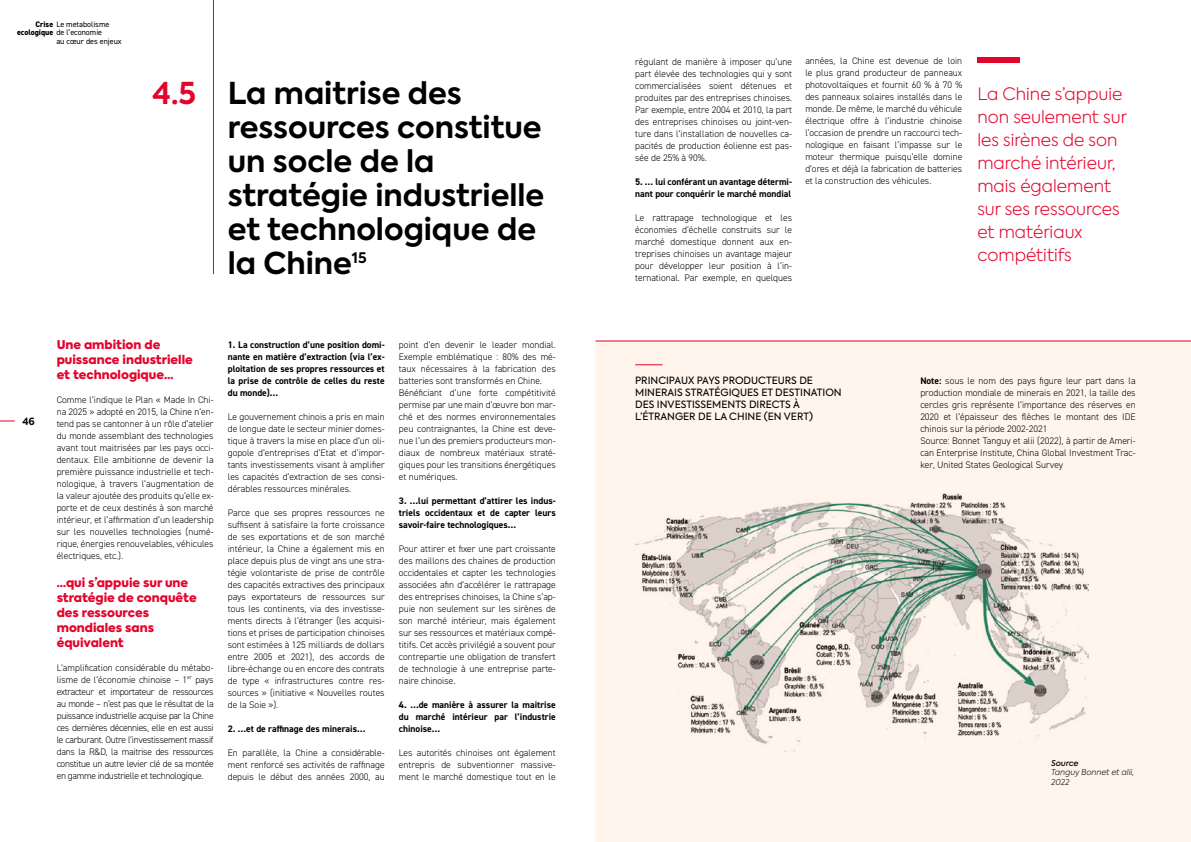
<style>
.page{position:relative;width:1191px;height:842px;background:#fff}
.page>*{position:absolute;margin:0;border:0;box-sizing:border-box;transform-origin:0 0}
.t1{font:700 30px/34px "Axiforma";color:#000}
.t2{font:700 30px "Axiforma";color:#e4032b}
.t3{font:300 17px/23px "Axiforma";color:#e4032b}
.t4{font:900 12px/15px "Axiforma";color:#e4032b}
.t5{font:10px/12px "Axiforma";color:#000}
.t6{font:700 10px "Axiforma";color:#000}
.t7{font:300 9.5px/12px "DIN2014";color:#000;text-align:justify}
.t8{font:700 9.5px/12px "DIN2014";color:#000;text-align:justify}
.t9{font:8px "DIN2014";color:#000}
.t10{font:italic 300 8px/9.6px "Axiforma";color:#000}
.t11{font:italic 500 8px "Axiforma";color:#000}
.s1{font-weight:800}
.s2{font-weight:700}
</style>
<div class="page">
<svg style="left:0;top:421px;width:15px;height:1px"></svg>
<div style="left:595px;top:341px;width:596px;height:501px;background:#fff5ed"></div>
<hr style="left:595px;top:341px;width:596px;height:1px;background:#e4032b">
<hr style="left:213px;top:0;width:1px;height:274px;background:#e4032b">
<svg style="left:635px;top:364px;width:27px;height:1px"></svg>
<div style="left:977px;top:57px;width:43px;height:6px;background:#e4032b"></div>
<img style="left:635px;top:494px;width:453px;height:258px">
<p class="t9" style="left:35px;top:19px;width:75px"><span class="s1">Crise</span> Le metabolisme</p>
<p class="t9" style="left:17px;top:28px;width:87px"><span class="s1">ecologique</span> de l’economie</p>
<p class="t9" style="left:56px;top:36px;width:67px">au cœur des enjeux</p>
<h1 class="t2" style="left:153px;top:73px;width:45px">4.5</h1>
<h1 class="t1" style="left:228px;top:77px;width:318px">La maitrise des ressources constitue un socle de la stratégie industrielle et technologique de la Chine<sup>15</sup></h1>
<p class="t6" style="left:22px;top:414px;width:14px">46</p>
<p class="t4" style="left:57px;top:338px;width:138px">Une ambition de puissance industrielle et technologique…</p>
<p class="t7" style="left:57px;top:394px;width:158px">Comme l’indique le Plan « Made In Chi&shy;na 2025 » adopté en 2015, la Chine n’en&shy;tend pas se cantonner à un rôle d’atelier du monde assemblant des technologies avant tout maitrisées par les pays occi&shy;dentaux. Elle ambitionne de devenir la première puissance industrielle et tech&shy;nologique, à travers l’augmentation de la valeur ajoutée des produits qu’elle ex&shy;porte et de ceux destinés à son marché intérieur, et l’affirmation d’un leadership sur les nouvelles technologies (numé&shy;rique, énergies renouvelables, véhicules électriques, etc.).</p>
<p class="t4" style="left:57px;top:575px;width:141px">…qui s’appuie sur une stratégie de conquête des ressources mondiales sans équivalent</p>
<p class="t7" style="left:57px;top:661px;width:158px">L’amplification considérable du métabo&shy;lisme de l’économie chinoise – 1<sup>er</sup> pays extracteur et importateur de ressources au monde – n’est pas que le résultat de la puissance industrielle acquise par la Chine ces dernières décennies, elle en est aussi le carburant. Outre l’investissement massif dans la R&amp;D, la maitrise des ressources constitue un autre levier clé de sa montée en gamme industrielle et technologique.</p>
<p class="t8" style="left:228px;top:339px;width:158px">1. La construction d’une position domi&shy;nante en matière d’extraction (via l’ex&shy;ploitation de ses propres ressources et la prise de contrôle de celles du reste du monde)…</p>
<p class="t7" style="left:228px;top:411px;width:158px">Le gouvernement chinois a pris en main de longue date le secteur minier domes&shy;tique à travers la mise en place d’un oli&shy;gopole d’entreprises d’Etat et d’impor&shy;tants investissements visant à amplifier les capacités d’extraction de ses consi&shy;dérables ressources minérales.</p>
<p class="t7" style="left:228px;top:507px;width:158px">Parce que ses propres ressources ne suffisent à satisfaire la forte croissance de ses exportations et de son marché intérieur, la Chine a également mis en place depuis plus de vingt ans une stra&shy;tégie volontariste de prise de contrôle des capacités extractives des principaux pays exportateurs de ressources sur tous les continents, via des investisse&shy;ments directs à l’étranger (les acquisi&shy;tions et prises de participation chinoises sont estimées à 125 milliards de dollars entre 2005 et 2021), des accords de libre-échange ou en encore des contrats de type « infrastructures contre res&shy;sources » (initiative « Nouvelles routes de la Soie »).</p>
<p class="t8" style="left:228px;top:723px;width:139px">2. …et de raffinage des minerais…</p>
<p class="t7" style="left:228px;top:747px;width:158px">En parallèle, la Chine a considérable&shy;ment renforcé ses activités de raffinage depuis le début des années 2000, au</p>
<p class="t7" style="left:399px;top:339px;width:158px;text-align:left">point d’en devenir le leader mondial.<br>Exemple emblématique : 80% des mé&shy;taux nécessaires à la fabrication des batteries sont transformés en Chine.<br>Bénéficiant d’une forte compétitivité permise par une main d’œuvre bon mar&shy;ché et des normes environnementales peu contraignantes, la Chine est deve&shy;nue l’un des premiers producteurs mon&shy;diaux de nombreux matériaux straté&shy;giques pour les transitions énergétiques et numériques.</p>
<p class="t8" style="left:399px;top:495px;width:158px">3. …lui permettant d’attirer les indus&shy;triels occidentaux et de capter leurs savoir-faire technologiques…</p>
<p class="t7" style="left:399px;top:543px;width:158px">Pour attirer et fixer une part croissante des maillons des chaines de production occidentales et capter les technologies associées afin d’accélérer le rattrapage des entreprises chinoises, la Chine s’ap&shy;puie non seulement sur les sirènes de son marché intérieur, mais également sur ses ressources et matériaux compé&shy;titifs. Cet accès privilégié a souvent pour contrepartie une obligation de transfert de technologie à une entreprise parte&shy;naire chinoise.</p>
<p class="t8" style="left:399px;top:699px;width:158px">4. …de manière à assurer la maitrise du marché intérieur par l’industrie chinoise…</p>
<p class="t7" style="left:399px;top:747px;width:158px">Les autorités chinoises ont également entrepris de subventionner massive&shy;ment le marché domestique tout en le</p>
<p class="t7" style="left:635px;top:56px;width:158px">régulant de manière à imposer qu’une part élevée des technologies qui y sont commercialisées soient détenues et produites par des entreprises chinoises.<br>Par exemple, entre 2004 et 2010, la part des entreprises chinoises ou joint-ven&shy;ture dans l’installation de nouvelles ca&shy;pacités de production éolienne est pas&shy;sée de 25% à 90%.</p>
<p class="t8" style="left:635px;top:176px;width:158px">5. … lui conférant un avantage détermi&shy;nant pour conquérir le marché mondial</p>
<p class="t7" style="left:635px;top:212px;width:158px">Le rattrapage technologique et les économies d’échelle construits sur le marché domestique donnent aux en&shy;treprises chinoises un avantage majeur pour développer leur position à l’in&shy;ternational. Par exemple, en quelques</p>
<p class="t7" style="left:805px;top:55px;width:158px">années, la Chine est devenue de loin le plus grand producteur de panneaux photovoltaïques et fournit 60 % à 70 % des panneaux solaires installés dans le monde. De même, le marché du véhicule électrique offre à l’industrie chinoise l’occasion de prendre un raccourci tech&shy;nologique en faisant l’impasse sur le moteur thermique puisqu’elle domine d’ores et déjà la fabrication de batteries et la construction des véhicules.</p>
<h2 class="t3" style="left:977px;top:82px;width:151px">La Chine s’appuie non seulement sur les sirènes de son marché intérieur, mais également sur ses ressources et matériaux compétitifs</h2>
<p class="t5" style="left:635px;top:375px;width:208px">PRINCIPAUX PAYS PRODUCTEURS DE MINERAIS STRATÉGIQUES ET DESTINATION DES INVESTISSEMENTS DIRECTS À L’ÉTRANGER DE LA CHINE (EN VERT)</p>
<p class="t7" style="left:920px;top:375px;width:217px;text-align:left"><span class="s2">Note:</span> sous le nom des pays figure leur part dans la production mondiale de minerais en 2021, la taille des cercles gris représente l’importance des réserves en 2020 et l’épaisseur des flèches le montant des IDE chinois sur la période 2002-2021<br>Source: Bonnet Tanguy et alii (2022), à partir de Ameri&shy;can Enterprise Institute, China Global Investment Trac&shy;ker, United States Geological Survey</p>
<p class="t11" style="left:1051px;top:757px;width:29px">Source</p>
<p class="t10" style="left:1051px;top:767px;width:84px">Tanguy Bonnet et alii,<br>2022</p>
</div>
